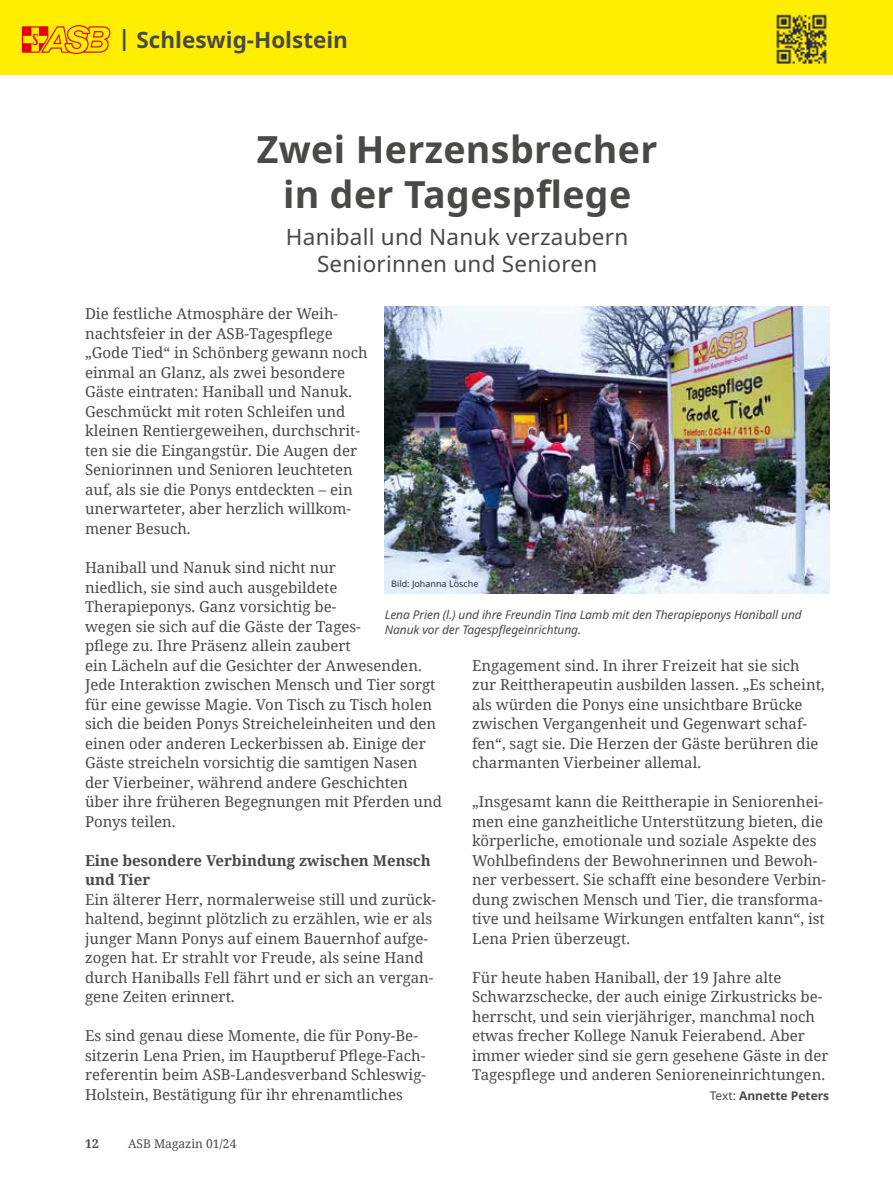
<style>
.page{position:relative;width:893px;height:1183px;background:#fff}
.page>*{position:absolute;margin:0;border:0;box-sizing:border-box;transform-origin:0 0}
.t1{font:700 37.5px/45px "Noto Sans";letter-spacing:.01em;color:#494948;text-align:center}
.t2{font:22.5px/27px "Noto Sans";letter-spacing:.01em;color:#494948;text-align:center}
.t3{font:700 22.5px "Noto Sans";color:#494948}
.t4{font:15px/19.5px "Noto Serif";color:#494948}
.t5{font:700 15px/19.5px "Noto Serif";color:#494948}
.t6{font:italic 12px/15px "Noto Sans";letter-spacing:-.01em;color:#494948}
.t7{font:700 12px "Noto Sans";color:#494948}
.t8{font:12px "Noto Serif";color:#494948}
.t9{font:700 12px "Noto Serif";color:#494948}
.t10{font:9px "Noto Sans";color:#2b2c48}
.s1{font-weight:400}
</style>
<div class="page">
<div style="left:0;top:0;width:893px;height:74px;background:#fe0"></div>
<svg style="left:22px;top:25px;width:88px;height:29px"></svg>
<img style="left:776px;top:14px;width:51px;height:50px">
<img style="left:385px;top:307px;width:444px;height:286px">
<h2 class="t3" style="left:118px;top:27px;width:231px">| Schleswig-Holstein</h2>
<h1 class="t1" style="left:257px;top:128px;width:402px">Zwei Herzensbrecher in der Tagespflege</h1>
<h2 class="t2" style="left:286px;top:224px;width:344px">Haniball und Nanuk verzaubern<br>Seniorinnen und Senioren</h2>
<p class="t4" style="left:85px;top:303px;width:284px">Die festliche Atmosphäre der Weih&shy;nachtsfeier in der ASB-Tagespflege „Gode Tied“ in Schönberg gewann noch einmal an Glanz, als zwei besondere Gäste eintraten: Haniball und Nanuk.<br>Geschmückt mit roten Schleifen und kleinen Rentiergeweihen, durchschrit&shy;ten sie die Eingangstür. Die Augen der Seniorinnen und Senioren leuchteten auf, als sie die Ponys entdeckten – ein unerwarteter, aber herzlich willkom&shy;mener Besuch.</p>
<p class="t4" style="left:85px;top:557px;width:358px">Haniball und Nanuk sind nicht nur<br>niedlich, sie sind auch ausgebildete Therapieponys. Ganz vorsichtig be-<br>wegen sie sich auf die Gäste der Tages-<br>pflege zu. Ihre Präsenz allein zaubert<br>ein Lächeln auf die Gesichter der Anwesenden.<br>Jede Interaktion zwischen Mensch und Tier sorgt für eine gewisse Magie. Von Tisch zu Tisch holen sich die beiden Ponys Streicheleinheiten und den einen oder anderen Leckerbissen ab. Einige der Gäste streicheln vorsichtig die samtigen Nasen der Vierbeiner, während andere Geschichten über ihre früheren Begegnungen mit Pferden und Ponys teilen.</p>
<p class="t5" style="left:85px;top:849px;width:347px">Eine besondere Verbindung zwischen Mensch und Tier</p>
<p class="t4" style="left:85px;top:888px;width:353px">Ein älterer Herr, normalerweise still und zurück&shy;haltend, beginnt plötzlich zu erzählen, wie er als junger Mann Ponys auf einem Bauernhof aufge&shy;zogen hat. Er strahlt vor Freude, als seine Hand durch Haniballs Fell fährt und er sich an vergan&shy;gene Zeiten erinnert.</p>
<p class="t4" style="left:85px;top:1025px;width:343px">Es sind genau diese Momente, die für Pony-Be&shy;sitzerin Lena Prien, im Hauptberuf Pflege-Fach&shy;referentin beim ASB-Landesverband Schleswig-Holstein, Bestätigung für ihr ehrenamtliches</p>
<p class="t10" style="left:391px;top:578px;width:89px">Bild: Johanna Lösche</p>
<p class="t6" style="left:385px;top:607px;width:418px">Lena Prien (l.) und ihre Freundin Tina Lamb mit den Therapieponys Haniball und<br>Nanuk vor der Tagespflegeinrichtung.</p>
<p class="t4" style="left:472px;top:654px;width:354px">Engagement sind. In ihrer Freizeit hat sie sich zur Reittherapeutin ausbilden lassen. „Es scheint, als würden die Ponys eine unsichtbare Brücke zwischen Vergangenheit und Gegenwart schaf&shy;fen“, sagt sie. Die Herzen der Gäste berühren die charmanten Vierbeiner allemal.</p>
<p class="t4" style="left:472px;top:791px;width:356px">„Insgesamt kann die Reittherapie in Seniorenhei&shy;men eine ganzheitliche Unterstützung bieten, die körperliche, emotionale und soziale Aspekte des Wohlbefindens der Bewohnerinnen und Bewoh&shy;ner verbessert. Sie schafft eine besondere Verbin&shy;dung zwischen Mensch und Tier, die transforma&shy;tive und heilsame Wirkungen entfalten kann“, ist Lena Prien überzeugt.</p>
<p class="t4" style="left:472px;top:966px;width:358px">Für heute haben Haniball, der 19 Jahre alte Schwarzschecke, der auch einige Zirkustricks be&shy;herrscht, und sein vierjähriger, manchmal noch etwas frecher Kollege Nanuk Feierabend. Aber immer wieder sind sie gern gesehene Gäste in der Tagespflege und anderen Senioreneinrichtungen.</p>
<p class="t7" style="left:710px;top:1088px;width:121px"><span class="s1">Text:</span> Annette Peters</p>
<p class="t9" style="left:85px;top:1134px;width:15px">12</p>
<p class="t8" style="left:128px;top:1135px;width:110px">ASB Magazin 01/24</p>
</div>
